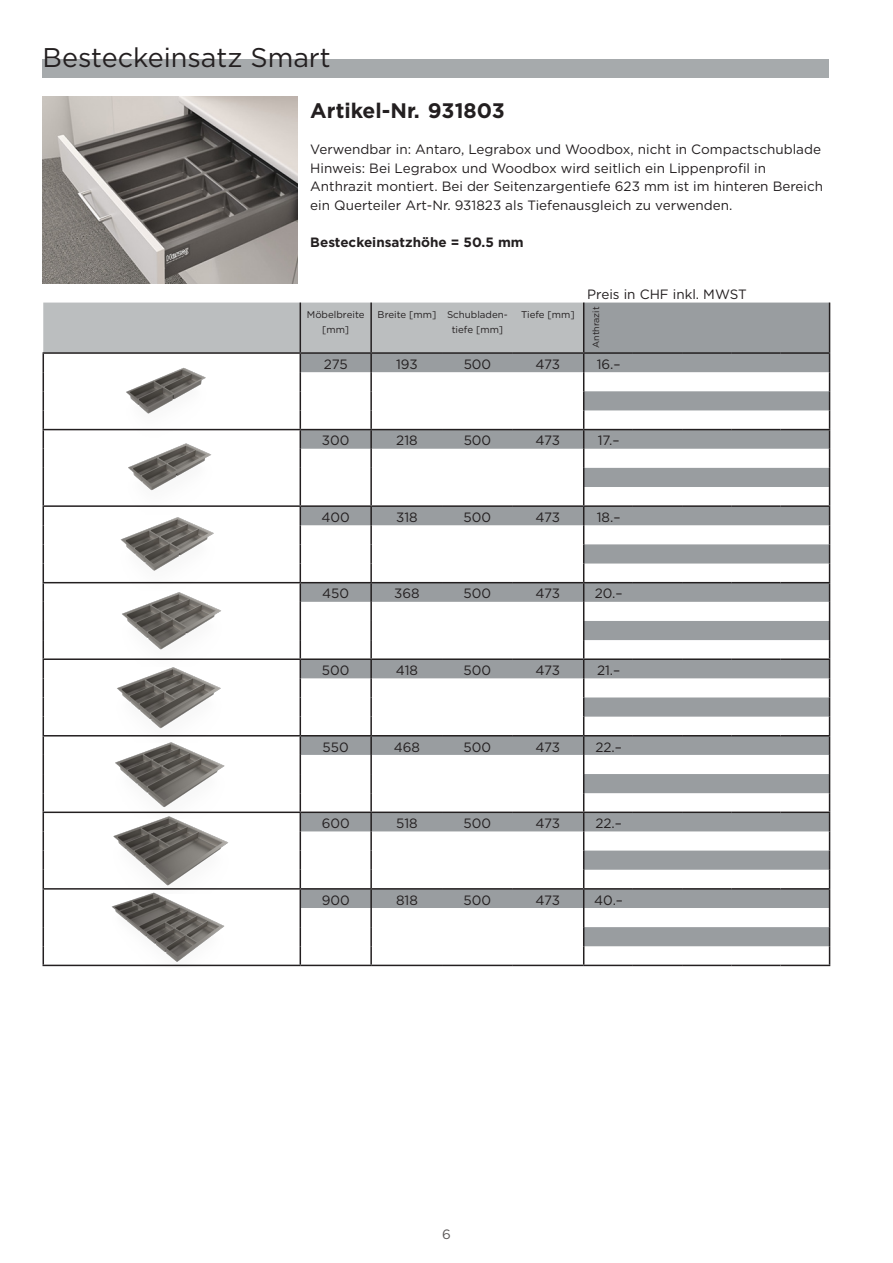
<style>
.page{position:relative;width:893px;height:1263px;background:#fff}
.page>*{position:absolute;margin:0;border:0;box-sizing:border-box;transform-origin:0 0}
.t1{font:27px "Gotham";color:#231f20}
.Art2{font:700 21px "Gotham";color:#231f20}
.HK_Info_Body{font:13.5px/18.5px "Gotham";color:#231f20}
.tfz{font:13.5px "Gotham";color:#231f20}
.HK_Info_Body-2{font:700 13.5px "Gotham";color:#231f20}
.t2{font:13.5px "Gotham";color:#5a5757}
.htb{font:9.75px/15px "Gotham";color:#231f20;text-align:center}
.beschriftung{font:9px "Gotham";letter-spacing:-.005em;color:#231f20}
</style>
<div class="page">
<div style="left:43px;top:59px;width:786px;height:19px;background:#a6aaac"></div>
<svg style="left:584px;top:303px;width:245px;height:643px;fill:#999da0"></svg>
<hr style="left:43px;top:965px;width:257px;height:1px;background:#231f20">
<svg style="left:43px;top:303px;width:541px;height:662px"></svg>
<hr style="left:829px;top:303px;width:1px;height:49px;background:#231f20">
<svg style="left:829px;top:354px;width:1px;height:611px"></svg>
<hr style="left:300px;top:965px;width:71px;height:1px;background:#231f20">
<hr style="left:371px;top:965px;width:71px;height:1px;background:#231f20">
<hr style="left:442px;top:965px;width:71px;height:1px;background:#231f20">
<hr style="left:513px;top:965px;width:71px;height:1px;background:#231f20">
<hr style="left:584px;top:965px;width:49px;height:1px;background:#231f20">
<hr style="left:633px;top:965px;width:49px;height:1px;background:#231f20">
<hr style="left:682px;top:965px;width:49px;height:1px;background:#231f20">
<hr style="left:731px;top:965px;width:49px;height:1px;background:#231f20">
<hr style="left:780px;top:965px;width:50px;height:1px;background:#231f20">
<hr style="left:43px;top:352px;width:257px;height:2px;background:#231f20">
<hr style="left:300px;top:352px;width:71px;height:2px;background:#231f20">
<hr style="left:371px;top:352px;width:71px;height:2px;background:#231f20">
<hr style="left:442px;top:352px;width:71px;height:2px;background:#231f20">
<hr style="left:513px;top:352px;width:71px;height:2px;background:#231f20">
<hr style="left:584px;top:352px;width:49px;height:2px;background:#231f20">
<hr style="left:633px;top:352px;width:49px;height:2px;background:#231f20">
<hr style="left:682px;top:352px;width:49px;height:2px;background:#231f20">
<hr style="left:731px;top:352px;width:49px;height:2px;background:#231f20">
<hr style="left:780px;top:352px;width:50px;height:2px;background:#231f20">
<hr style="left:43px;top:429px;width:257px;height:1px;background:#231f20">
<hr style="left:300px;top:429px;width:71px;height:1px;background:#231f20">
<hr style="left:371px;top:429px;width:71px;height:1px;background:#231f20">
<hr style="left:442px;top:429px;width:71px;height:1px;background:#231f20">
<hr style="left:513px;top:429px;width:71px;height:1px;background:#231f20">
<hr style="left:584px;top:429px;width:49px;height:1px;background:#231f20">
<hr style="left:633px;top:429px;width:49px;height:1px;background:#231f20">
<hr style="left:682px;top:429px;width:49px;height:1px;background:#231f20">
<hr style="left:731px;top:429px;width:49px;height:1px;background:#231f20">
<hr style="left:780px;top:429px;width:50px;height:1px;background:#231f20">
<hr style="left:43px;top:505px;width:257px;height:2px;background:#231f20">
<hr style="left:300px;top:505px;width:71px;height:2px;background:#231f20">
<hr style="left:371px;top:505px;width:71px;height:2px;background:#231f20">
<hr style="left:442px;top:505px;width:71px;height:2px;background:#231f20">
<hr style="left:513px;top:505px;width:71px;height:2px;background:#231f20">
<hr style="left:584px;top:505px;width:49px;height:2px;background:#231f20">
<hr style="left:633px;top:505px;width:49px;height:2px;background:#231f20">
<hr style="left:682px;top:505px;width:49px;height:2px;background:#231f20">
<hr style="left:731px;top:505px;width:49px;height:2px;background:#231f20">
<hr style="left:780px;top:505px;width:50px;height:2px;background:#231f20">
<hr style="left:43px;top:582px;width:257px;height:1px;background:#231f20">
<hr style="left:300px;top:582px;width:71px;height:1px;background:#231f20">
<hr style="left:371px;top:582px;width:71px;height:1px;background:#231f20">
<hr style="left:442px;top:582px;width:71px;height:1px;background:#231f20">
<hr style="left:513px;top:582px;width:71px;height:1px;background:#231f20">
<hr style="left:584px;top:582px;width:49px;height:1px;background:#231f20">
<hr style="left:633px;top:582px;width:49px;height:1px;background:#231f20">
<hr style="left:682px;top:582px;width:49px;height:1px;background:#231f20">
<hr style="left:731px;top:582px;width:49px;height:1px;background:#231f20">
<hr style="left:780px;top:582px;width:50px;height:1px;background:#231f20">
<hr style="left:43px;top:658px;width:257px;height:2px;background:#231f20">
<hr style="left:300px;top:658px;width:71px;height:2px;background:#231f20">
<hr style="left:371px;top:658px;width:71px;height:2px;background:#231f20">
<hr style="left:442px;top:658px;width:71px;height:2px;background:#231f20">
<hr style="left:513px;top:658px;width:71px;height:2px;background:#231f20">
<hr style="left:584px;top:658px;width:49px;height:2px;background:#231f20">
<hr style="left:633px;top:658px;width:49px;height:2px;background:#231f20">
<hr style="left:682px;top:658px;width:49px;height:2px;background:#231f20">
<hr style="left:731px;top:658px;width:49px;height:2px;background:#231f20">
<hr style="left:780px;top:658px;width:50px;height:2px;background:#231f20">
<hr style="left:43px;top:735px;width:257px;height:1px;background:#231f20">
<hr style="left:300px;top:735px;width:71px;height:1px;background:#231f20">
<hr style="left:371px;top:735px;width:71px;height:1px;background:#231f20">
<hr style="left:442px;top:735px;width:71px;height:1px;background:#231f20">
<hr style="left:513px;top:735px;width:71px;height:1px;background:#231f20">
<hr style="left:584px;top:735px;width:49px;height:1px;background:#231f20">
<hr style="left:633px;top:735px;width:49px;height:1px;background:#231f20">
<hr style="left:682px;top:735px;width:49px;height:1px;background:#231f20">
<hr style="left:731px;top:735px;width:49px;height:1px;background:#231f20">
<hr style="left:780px;top:735px;width:50px;height:1px;background:#231f20">
<hr style="left:43px;top:811px;width:257px;height:2px;background:#231f20">
<hr style="left:300px;top:811px;width:71px;height:2px;background:#231f20">
<hr style="left:371px;top:811px;width:71px;height:2px;background:#231f20">
<hr style="left:442px;top:811px;width:71px;height:2px;background:#231f20">
<hr style="left:513px;top:811px;width:71px;height:2px;background:#231f20">
<hr style="left:584px;top:811px;width:49px;height:2px;background:#231f20">
<hr style="left:633px;top:811px;width:49px;height:2px;background:#231f20">
<hr style="left:682px;top:811px;width:49px;height:2px;background:#231f20">
<hr style="left:731px;top:811px;width:49px;height:2px;background:#231f20">
<hr style="left:780px;top:811px;width:50px;height:2px;background:#231f20">
<hr style="left:43px;top:888px;width:257px;height:2px;background:#231f20">
<hr style="left:300px;top:888px;width:71px;height:2px;background:#231f20">
<hr style="left:371px;top:888px;width:71px;height:2px;background:#231f20">
<hr style="left:442px;top:888px;width:71px;height:2px;background:#231f20">
<hr style="left:513px;top:888px;width:71px;height:2px;background:#231f20">
<hr style="left:584px;top:888px;width:49px;height:2px;background:#231f20">
<hr style="left:633px;top:888px;width:49px;height:2px;background:#231f20">
<hr style="left:682px;top:888px;width:49px;height:2px;background:#231f20">
<hr style="left:731px;top:888px;width:49px;height:2px;background:#231f20">
<hr style="left:780px;top:888px;width:50px;height:2px;background:#231f20">
<img style="left:43px;top:96px;width:255px;height:188px">
<img style="left:110px;top:351px;width:121px;height:87px">
<img style="left:114px;top:428px;width:120px;height:87px">
<img style="left:114px;top:579px;width:120px;height:87px">
<img style="left:110px;top:503px;width:121px;height:87px">
<img style="left:110px;top:655px;width:121px;height:76px">
<img style="left:110px;top:731px;width:121px;height:75px">
<img style="left:110px;top:806px;width:121px;height:87px">
<img style="left:110px;top:884px;width:115px;height:83px">
<p class="t1" style="left:43px;top:40px;width:290px">Besteckeinsatz Smart</p>
<p class="Art2" style="left:310px;top:96px;width:196px">Artikel-Nr. 931803</p>
<p class="HK_Info_Body" style="left:310px;top:140px;width:514px">Verwendbar in: Antaro, Legrabox und Woodbox, nicht in Compactschublade Hinweis: Bei Legrabox und Woodbox wird seitlich ein Lippenprofil in Anthrazit montiert. Bei der Seitenzargentiefe 623 mm ist im hinteren Bereich ein Querteiler Art-Nr. 931823 als Tiefenausgleich zu verwenden.</p>
<p class="HK_Info_Body-2" style="left:310px;top:233px;width:215px">Besteckeinsatzhöhe = 50.5 mm</p>
<p class="tfz" style="left:587px;top:286px;width:161px">Preis in CHF inkl. MWST</p>
<p class="htb" style="left:307px;top:307px;width:59px">Möbelbreite [mm]</p>
<p class="htb" style="left:378px;top:307px;width:60px">Breite [mm]</p>
<p class="htb" style="left:447px;top:307px;width:62px">Schubladen&shy;tiefe [mm]</p>
<p class="htb" style="left:521px;top:307px;width:55px">Tiefe [mm]</p>
<p class="beschriftung" style="left:590px;top:348px;width:43px;rotate:-90deg">Anthrazit</p>
<p class="tfz" style="left:324px;top:355px;width:25px">275</p>
<p class="tfz" style="left:396px;top:355px;width:23px">193</p>
<p class="tfz" style="left:464px;top:355px;width:29px">500</p>
<p class="tfz" style="left:536px;top:355px;width:26px">473</p>
<p class="tfz" style="left:597px;top:355px;width:25px">16.–</p>
<p class="tfz" style="left:322px;top:432px;width:29px">300</p>
<p class="tfz" style="left:396px;top:432px;width:23px">218</p>
<p class="tfz" style="left:464px;top:432px;width:29px">500</p>
<p class="tfz" style="left:536px;top:432px;width:26px">473</p>
<p class="tfz" style="left:598px;top:432px;width:23px">17.–</p>
<p class="tfz" style="left:322px;top:508px;width:30px">400</p>
<p class="tfz" style="left:396px;top:508px;width:23px">318</p>
<p class="tfz" style="left:464px;top:508px;width:29px">500</p>
<p class="tfz" style="left:536px;top:508px;width:26px">473</p>
<p class="tfz" style="left:597px;top:508px;width:25px">18.–</p>
<p class="tfz" style="left:322px;top:585px;width:28px">450</p>
<p class="tfz" style="left:394px;top:585px;width:27px">368</p>
<p class="tfz" style="left:464px;top:585px;width:29px">500</p>
<p class="tfz" style="left:536px;top:585px;width:26px">473</p>
<p class="tfz" style="left:595px;top:585px;width:29px">20.–</p>
<p class="tfz" style="left:322px;top:662px;width:29px">500</p>
<p class="tfz" style="left:396px;top:662px;width:24px">418</p>
<p class="tfz" style="left:464px;top:662px;width:29px">500</p>
<p class="tfz" style="left:536px;top:662px;width:26px">473</p>
<p class="tfz" style="left:597px;top:662px;width:25px">21.–</p>
<p class="tfz" style="left:323px;top:738px;width:28px">550</p>
<p class="tfz" style="left:394px;top:738px;width:28px">468</p>
<p class="tfz" style="left:464px;top:738px;width:29px">500</p>
<p class="tfz" style="left:536px;top:738px;width:26px">473</p>
<p class="tfz" style="left:595px;top:738px;width:28px">22.–</p>
<p class="tfz" style="left:322px;top:815px;width:30px">600</p>
<p class="tfz" style="left:396px;top:815px;width:23px">518</p>
<p class="tfz" style="left:464px;top:815px;width:29px">500</p>
<p class="tfz" style="left:536px;top:815px;width:26px">473</p>
<p class="tfz" style="left:595px;top:815px;width:28px">22.–</p>
<p class="tfz" style="left:322px;top:891px;width:30px">900</p>
<p class="tfz" style="left:396px;top:891px;width:23px">818</p>
<p class="tfz" style="left:464px;top:891px;width:29px">500</p>
<p class="tfz" style="left:536px;top:891px;width:26px">473</p>
<p class="tfz" style="left:594px;top:891px;width:30px">40.–</p>
<p class="t2" style="left:442px;top:1225px;width:10px">6</p>
</div>
